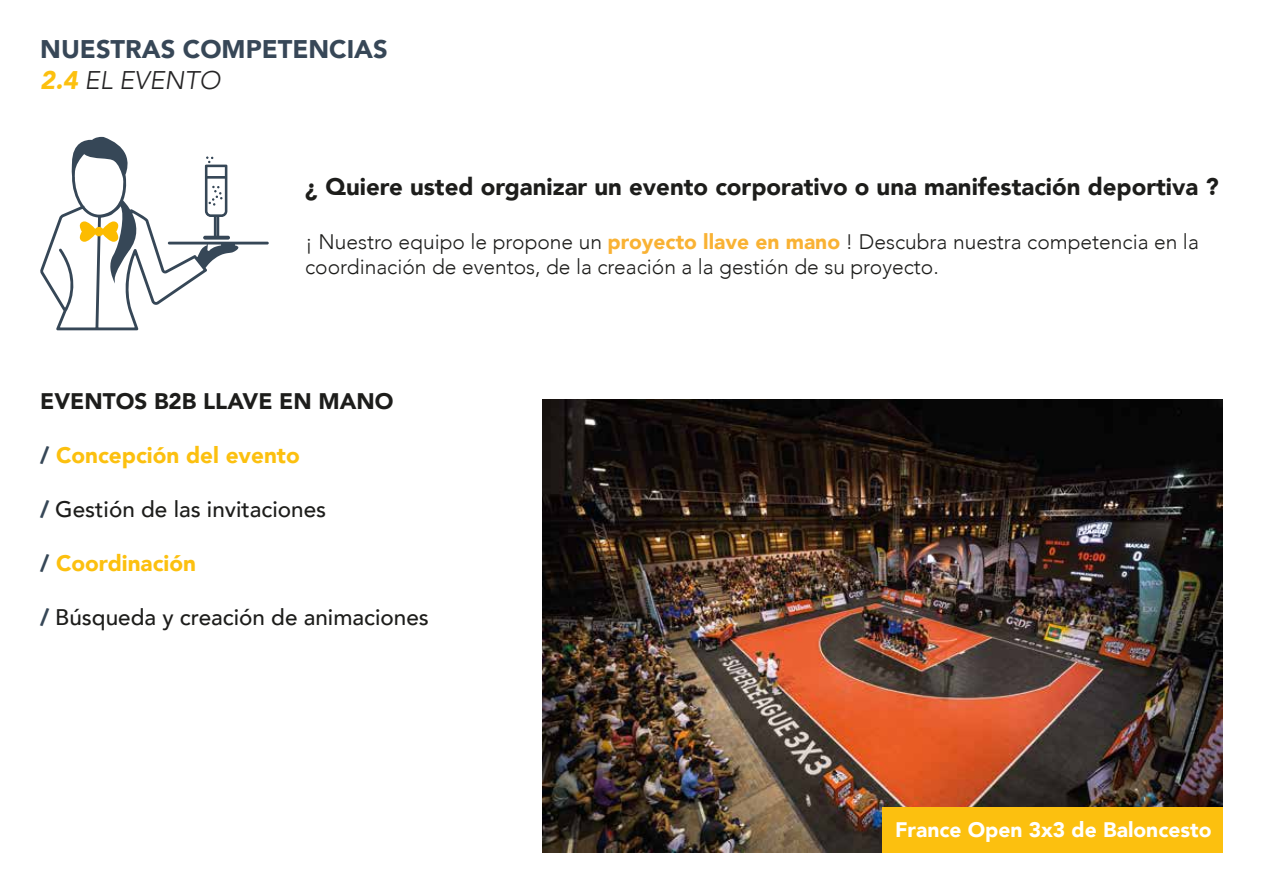
<style>
.page{position:relative;width:1263px;height:893px;background:#fff}
.page>*{position:absolute;margin:0;border:0;box-sizing:border-box;transform-origin:0 0}
.t1{font:900 25.5px/30.6px "Avenir";color:#374757}
.t2{font:900 24px "Avenir";color:#1d1d1b}
.t3{font:500 22.5px "Avenir";color:#1d1d1b}
.t4{font:900 22.5px "Avenir";color:#fcc00f}
.t5{font:900 22.5px "Avenir";color:#1d1d1b}
.t6{font:300 21px/25.2px "Avenir";color:#1d1d1b}
.t7{font:900 21px "Avenir";color:#fff}
.s1{font-style:italic;color:#fcc00f}
.s2{font-weight:300;font-style:italic;color:#242324}
.s3{font-weight:900;color:#f9b234}
.s4{color:#364757}
.s5{font-weight:900;color:#364757}
</style>
<div class="page">
<img style="left:542px;top:399px;width:681px;height:454px">
<div style="left:882px;top:807px;width:341px;height:46px;background:#fcc00f"></div>
<svg style="left:40px;top:137px;width:229px;height:193px"></svg>
<p class="t1" style="left:40px;top:34px;width:349px">NUESTRAS COMPETENCIAS<br><span class="s1">2.4</span> <span class="s2">EL EVENTO</span></p>
<p class="t2" style="left:305px;top:166px;width:915px">¿ Quiere usted organizar un evento corporativo o una manifestación deportiva ?</p>
<p class="t6" style="left:305px;top:229px;width:895px">¡ Nuestro equipo le propone un <span class="s3">proyecto llave en mano</span> ! Descubra nuestra competencia en la coordinación de eventos, de la creación a la gestión de su proyecto.</p>
<p class="t5" style="left:40px;top:381px;width:355px">EVENTOS B2B LLAVE EN MANO</p>
<p class="t4" style="left:40px;top:435px;width:261px"><span class="s4">/</span> Concepción del evento</p>
<p class="t3" style="left:40px;top:489px;width:287px"><span class="s5">/</span> Gestión de las invitaciones</p>
<p class="t4" style="left:40px;top:543px;width:157px"><span class="s4">/</span> Coordinación</p>
<p class="t3" style="left:40px;top:597px;width:390px"><span class="s5">/</span> Búsqueda y creación de animaciones</p>
<p class="t7" style="left:895px;top:812px;width:318px">France Open 3x3 de Baloncesto</p>
</div>
